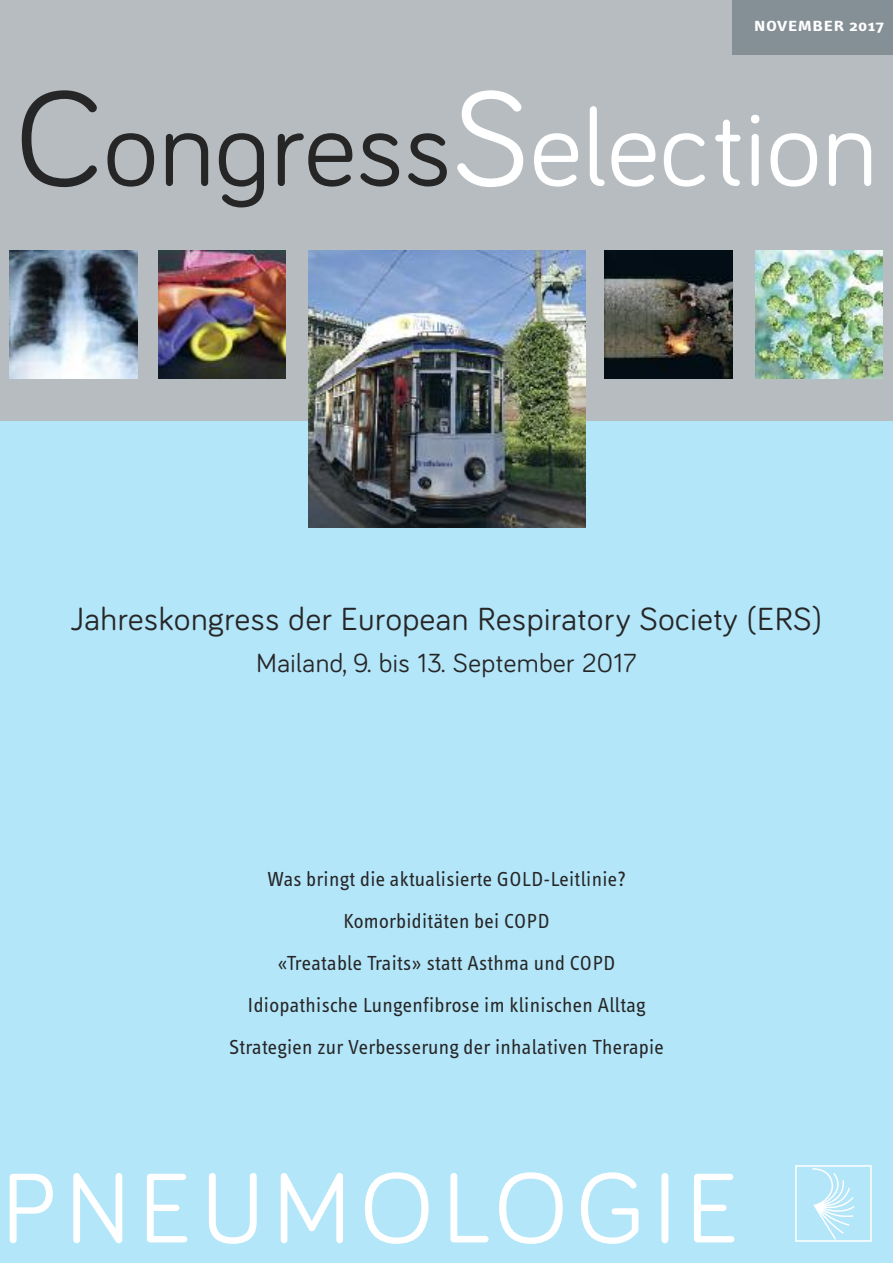
<style>
.page{position:relative;width:893px;height:1263px;background:#fff}
.page>*{position:absolute;margin:0;border:0;box-sizing:border-box;transform-origin:0 0}
.t1{font:111px "Bariol";letter-spacing:.005em;color:#fff}
.t2{font:102px "Bariol";letter-spacing:.09em;color:#fff}
.t3{font:33px "Bariol";letter-spacing:.02em;color:#272627}
.t4{font:27px "Bariol";letter-spacing:.02em;color:#272627}
.t5{font:21px/42px "Info Text";letter-spacing:.015em;color:#272627;text-align:center}
.t6{font:700 15px "Info Text";letter-spacing:.045em;color:#fff;scale:1.26 1}
.s1{font-size:138px;color:#272627}
.s2{color:#272627}
.s3{font-size:138px}
</style>
<div class="page">
<div style="left:0;top:398px;width:893px;height:865px;background:#b3e6f9"></div>
<div style="left:0;top:0;width:893px;height:421px;background:#b6bcc0"></div>
<img style="left:10px;top:250px;width:127px;height:128px">
<img style="left:158px;top:250px;width:128px;height:128px">
<img style="left:605px;top:250px;width:127px;height:128px">
<img style="left:755px;top:250px;width:128px;height:128px">
<svg style="left:812px;top:1168px;width:42px;height:71px"></svg>
<div style="left:795px;top:1165px;width:77px;height:77px;border:2px solid #fff"></div>
<img style="left:309px;top:251px;width:276px;height:276px">
<div style="left:732px;top:0;width:161px;height:55px;background:#859096"></div>
<p class="t6" style="left:754px;top:20px;width:104px">NOVEMBER 2017</p>
<h1 class="t1" style="left:16px;top:110px;width:863px"><span class="s1">C</span><span class="s2">ongress</span><span class="s3">S</span>election</h1>
<h3 class="t3" style="left:71px;top:607px;width:752px">Jahreskongress der European Respiratory Society (ERS)</h3>
<p class="t4" style="left:256px;top:653px;width:382px">Mailand, 9. bis 13. September 2017</p>
<p class="t5" style="left:229px;top:859px;width:436px">Was bringt die aktualisierte GOLD-Leitlinie?<br>Komorbiditäten bei COPD<br>«Treatable Traits» statt Asthma und COPD Idiopathische Lungenfibrose im klinischen Alltag Strategien zur Verbesserung der inhalativen Therapie</p>
<h2 class="t2" style="left:2px;top:1173px;width:739px">PNEUMOLOGIE</h2>
</div>
